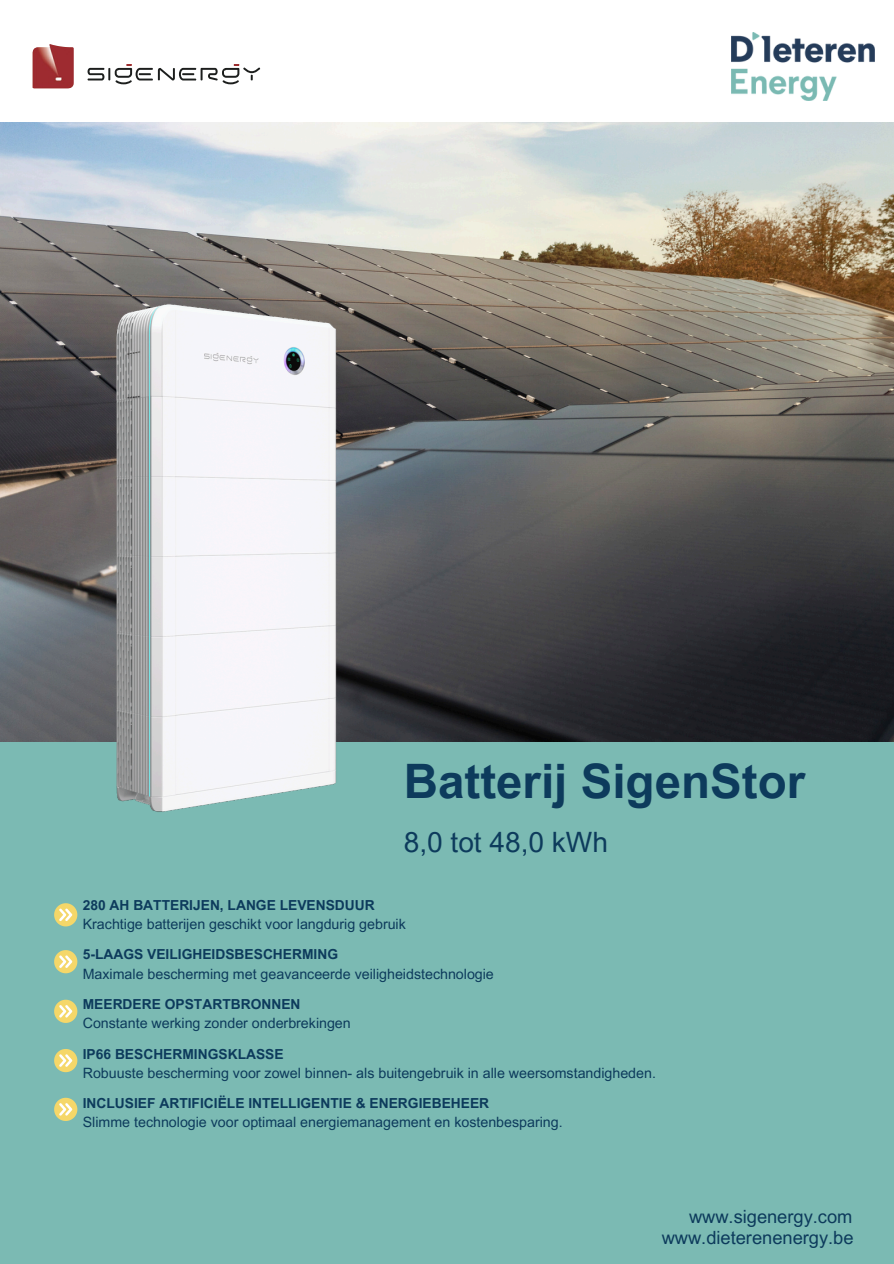
<style>
.page{position:relative;width:894px;height:1264px;background:#fff}
.page>*{position:absolute;margin:0;border:0;box-sizing:border-box;transform-origin:0 0}
.t1{font:700 47.55px "Arial MT Pro";color:#0d3b5c}
.t2{font:28.05px "Arial MT Pro";color:#0d3b5c}
.t3{font:18.3px "Arial MT Pro";color:#0d3b5c}
.t4{font:14.25px "Arial MT Pro";color:#0d3b5c}
.t5{font:700 13.8px "Arial MT Pro";color:#0d3b5c}
</style>
<div class="page">
<div style="left:0;top:718px;width:893px;height:545px;background:#7bbab3"></div>
<svg style="left:54px;top:903px;width:23px;height:23px"></svg>
<svg style="left:54px;top:950px;width:23px;height:23px"></svg>
<svg style="left:54px;top:999px;width:23px;height:23px"></svg>
<svg style="left:54px;top:1049px;width:23px;height:23px"></svg>
<svg style="left:54px;top:1097px;width:23px;height:23px"></svg>
<img style="left:0;top:122px;width:893px;height:619px">
<img style="left:25px;top:222px;width:357px;height:590px">
<svg style="left:87px;top:64px;width:174px;height:20px"></svg>
<img style="left:32px;top:44px;width:42px;height:44px">
<img style="left:731px;top:33px;width:143px;height:67px">
<p class="t5" style="left:83px;top:899px;width:293px">280 AH BATTERIJEN, LANGE LEVENSDUUR</p>
<p class="t1" style="left:403px;top:764px;width:403px">Batterij SigenStor</p>
<h5 class="t2" style="left:403px;top:831px;width:206px">8,0 tot 48,0 kWh</h5>
<p class="t4" style="left:83px;top:918px;width:324px">Krachtige batterijen geschikt voor langdurig gebruik</p>
<h1 class="t5" style="left:83px;top:949px;width:257px">5-LAAGS VEILIGHEIDSBESCHERMING</h1>
<h3 class="t4" style="left:83px;top:968px;width:412px">Maximale bescherming met geavanceerde veiligheidstechnologie</h3>
<p class="t5" style="left:83px;top:998px;width:219px">MEERDERE OPSTARTBRONNEN</p>
<h2 class="t4" style="left:83px;top:1017px;width:269px">Constante werking zonder onderbrekingen</h2>
<h3 class="t5" style="left:83px;top:1048px;width:202px">IP66 BESCHERMINGSKLASSE</h3>
<p class="t4" style="left:83px;top:1067px;width:574px">Robuuste bescherming voor zowel binnen- als buitengebruik in alle weersomstandigheden.</p>
<p class="t5" style="left:83px;top:1098px;width:408px">INCLUSIEF ARTIFICIËLE INTELLIGENTIE &amp; ENERGIEBEHEER</p>
<p class="t4" style="left:83px;top:1117px;width:481px">Slimme technologie voor optimaal energiemanagement en kostenbesparing.</p>
<p class="t3" style="left:688px;top:1209px;width:165px">www.sigenergy.com</p>
<p class="t3" style="left:661px;top:1230px;width:193px">www.dieterenenergy.be</p>
</div>
